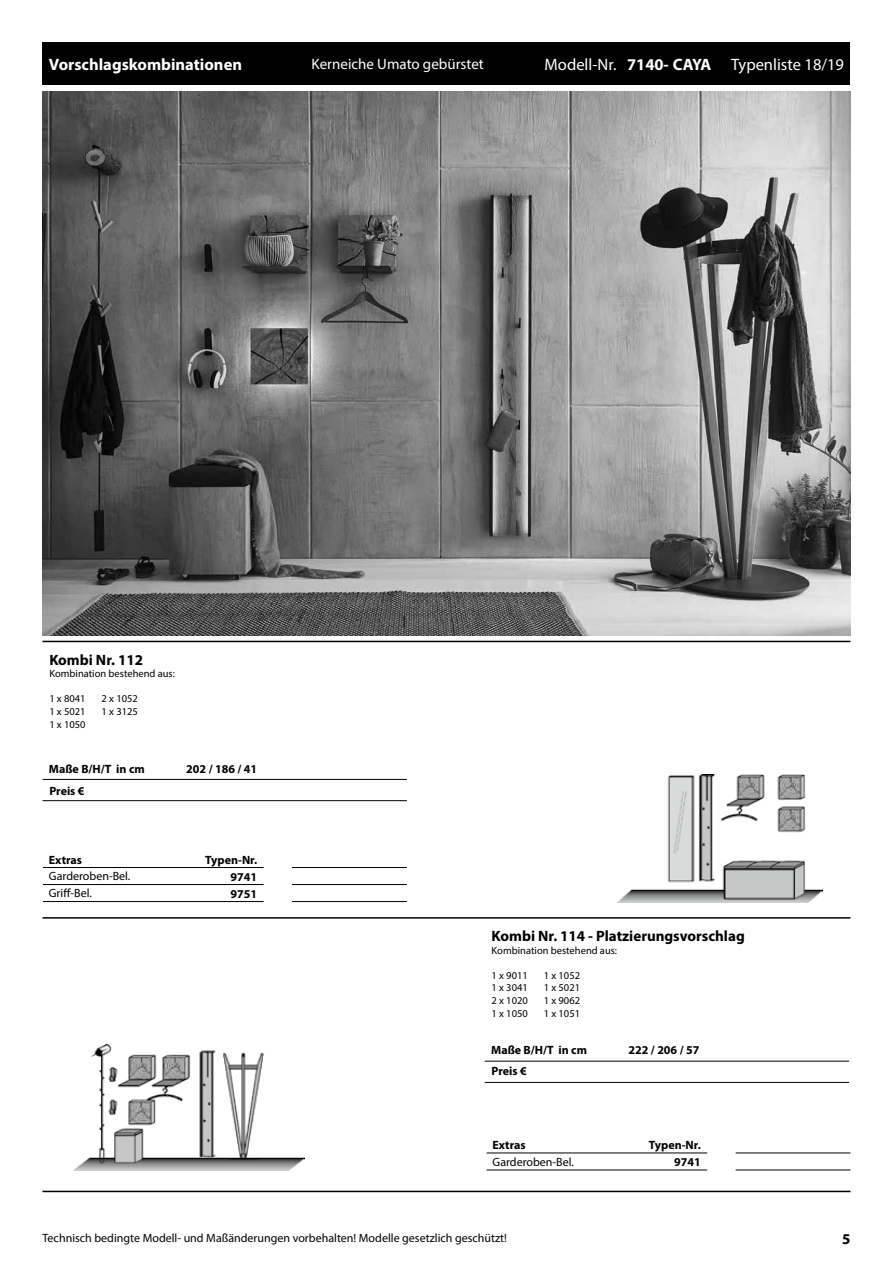
<style>
.page{position:relative;width:893px;height:1263px;background:#fff}
.page>*{position:absolute;margin:0;border:0;box-sizing:border-box;transform-origin:0 0}
.t1{font:16.5px "Myriad Pro";color:#fff}
.t2{font:700 16.5px "Myriad Pro";color:#fff}
.t3{font:700 15px "Myriad Pro";color:#000}
.t4{font:15px "Myriad Pro";color:#fff}
.t5{font:12px/17px "Myriad Pro";color:#000}
.t6{font:700 12px/17px "Myriad Pro";color:#000}
.t7{font:10.5px "Myriad Pro";color:#000}
.s1{font-weight:700}
</style>
<div class="page">
<div style="left:43px;top:43px;width:807px;height:42px;background:#000"></div>
<hr style="left:43px;top:1191px;width:807px;height:1px;background:#000">
<hr style="left:43px;top:641px;width:807px;height:1px;background:#000">
<img style="left:617px;top:775px;width:205px;height:127px">
<hr style="left:43px;top:779px;width:364px;height:1px;background:#000">
<hr style="left:43px;top:800px;width:364px;height:1px;background:#000">
<hr style="left:43px;top:917px;width:807px;height:2px;background:#000">
<img style="left:74px;top:1044px;width:231px;height:126px">
<hr style="left:485px;top:1061px;width:364px;height:1px;background:#000">
<hr style="left:485px;top:1082px;width:364px;height:1px;background:#000">
<hr style="left:43px;top:867px;width:221px;height:1px;background:#000">
<hr style="left:43px;top:884px;width:221px;height:1px;background:#000">
<hr style="left:43px;top:901px;width:221px;height:1px;background:#000">
<hr style="left:292px;top:867px;width:115px;height:1px;background:#000">
<hr style="left:292px;top:884px;width:115px;height:1px;background:#000">
<hr style="left:292px;top:901px;width:115px;height:1px;background:#000">
<hr style="left:487px;top:1152px;width:220px;height:1px;background:#000">
<hr style="left:487px;top:1169px;width:220px;height:1px;background:#000">
<hr style="left:736px;top:1152px;width:114px;height:1px;background:#000">
<hr style="left:736px;top:1169px;width:114px;height:1px;background:#000">
<img style="left:43px;top:91px;width:807px;height:545px">
<h1 class="t2" style="left:49px;top:54px;width:195px">Vorschlagskombinationen</h1>
<h2 class="t4" style="left:312px;top:55px;width:174px">Kerneiche Umato gebürstet</h2>
<h1 class="t1" style="left:545px;top:54px;width:301px">Modell-Nr. <span class="s1">7140- CAYA</span> Typenliste 18/19</h1>
<h2 class="t3" style="left:49px;top:650px;width:95px">Kombi Nr. 112</h2>
<p class="t7" style="left:49px;top:667px;width:127px">Kombination bestehend aus:</p>
<p class="t7" style="left:49px;top:692px;width:38px">1 x 8041</p>
<p class="t7" style="left:102px;top:692px;width:38px">2 x 1052</p>
<p class="t7" style="left:49px;top:705px;width:38px">1 x 5021</p>
<p class="t7" style="left:102px;top:705px;width:38px">1 x 3125</p>
<p class="t7" style="left:49px;top:718px;width:38px">1 x 1050</p>
<p class="t6" style="left:49px;top:760px;width:97px">Maße B/H/T in cm</p>
<p class="t6" style="left:186px;top:760px;width:72px">202 / 186 / 41</p>
<p class="t6" style="left:49px;top:782px;width:37px">Preis €</p>
<p class="t6" style="left:49px;top:851px;width:35px">Extras</p>
<p class="t6" style="left:205px;top:851px;width:53px">Typen-Nr.</p>
<p class="t5" style="left:49px;top:867px;width:83px">Garderoben-Bel.<br>Griff-Bel.</p>
<p class="t6" style="left:231px;top:868px;width:28px">9741<br>9751</p>
<h2 class="t3" style="left:492px;top:926px;width:255px">Kombi Nr. 114 - Platzierungsvorschlag</h2>
<p class="t7" style="left:492px;top:944px;width:127px">Kombination bestehend aus:</p>
<p class="t7" style="left:492px;top:969px;width:38px">1 x 9011</p>
<p class="t7" style="left:544px;top:969px;width:38px">1 x 1052</p>
<p class="t7" style="left:492px;top:981px;width:38px">1 x 3041</p>
<p class="t7" style="left:544px;top:981px;width:38px">1 x 5021</p>
<p class="t7" style="left:492px;top:994px;width:38px">2 x 1020</p>
<p class="t7" style="left:544px;top:994px;width:38px">1 x 9062</p>
<p class="t7" style="left:492px;top:1007px;width:38px">1 x 1050</p>
<p class="t7" style="left:544px;top:1007px;width:38px">1 x 1051</p>
<p class="t6" style="left:491px;top:1041px;width:97px">Maße B/H/T in cm</p>
<p class="t6" style="left:628px;top:1041px;width:72px">222 / 206 / 57</p>
<p class="t6" style="left:492px;top:1062px;width:37px">Preis €</p>
<p class="t6" style="left:492px;top:1136px;width:35px">Extras</p>
<p class="t6" style="left:649px;top:1136px;width:53px">Typen-Nr.</p>
<p class="t5" style="left:492px;top:1153px;width:83px">Garderoben-Bel.</p>
<p class="t6" style="left:674px;top:1153px;width:28px">9741</p>
<p class="t5" style="left:43px;top:1229px;width:466px">Technisch bedingte Modell- und Maßänderungen vorbehalten! Modelle gesetzlich geschützt!</p>
<h2 class="t3" style="left:842px;top:1229px;width:10px">5</h2>
</div>
